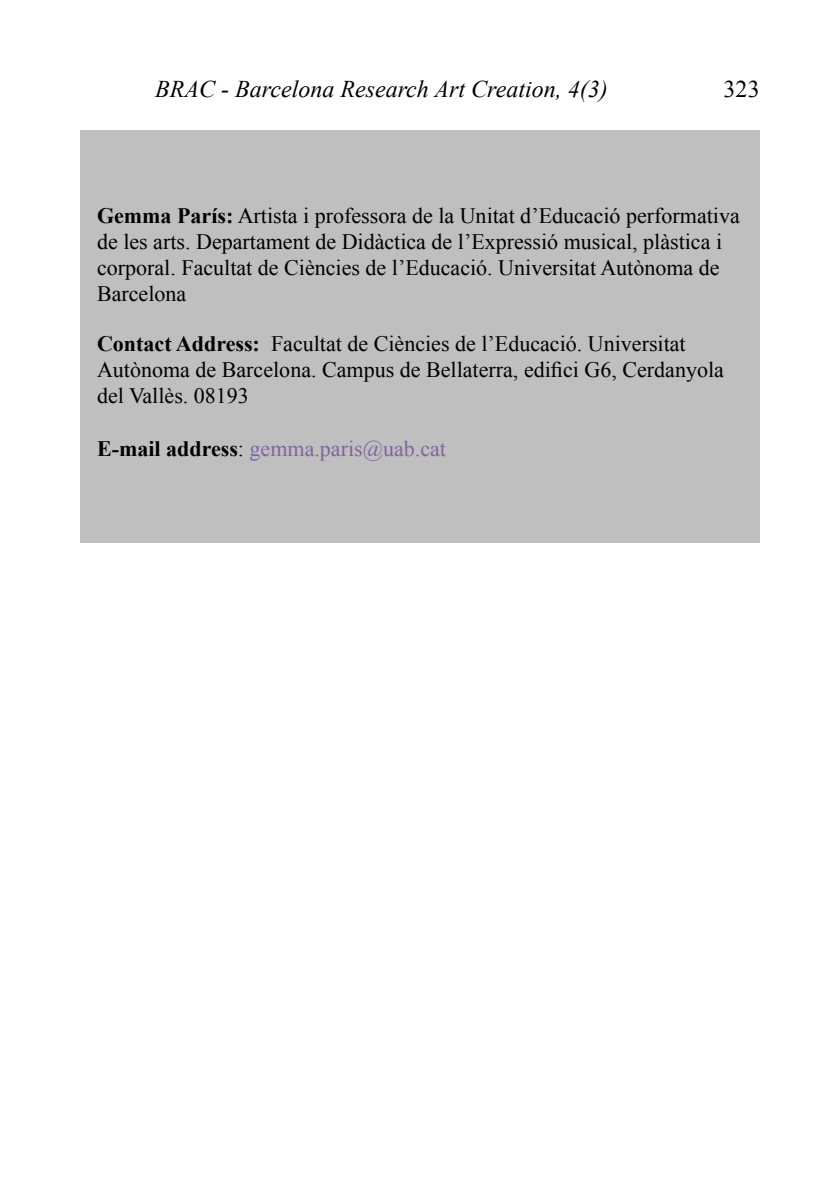
<style>
.page{position:relative;width:840px;height:1191px;background:#fff}
.page>*{position:absolute;margin:0;border:0;box-sizing:border-box;transform-origin:0 0}
.t1{font:italic 24px "Times New Roman";color:#000}
.t2{font:24px "Times New Roman";color:#000}
.t3{font:22px/26px "Times New Roman";color:#000}
.t4{font:22px "Times New Roman";color:#8064a2}
.s1{font-weight:700}
.s2{font-weight:700;color:#000}
.s3{color:#000}
</style>
<div class="page">
<div style="left:80px;top:130px;width:679px;height:412px;background:#bfbfbf"></div>
<p class="t1" style="left:155px;top:72px;width:454px">BRAC - Barcelona Research Art Creation, 4(3)</p>
<p class="t2" style="left:723px;top:72px;width:37px">323</p>
<p class="t3" style="left:97px;top:202px;width:644px"><span class="s1">Gemma París:</span> Artista i professora de la Unitat d’Educació performativa de les arts. Departament de Didàctica de l’Expressió musical, plàstica i corporal. Facultat de Ciències de l’Educació. Universitat Autònoma de Barcelona</p>
<p class="t3" style="left:97px;top:330px;width:628px"><span class="s1">Contact Address:</span> Facultat de Ciències de l’Educació. Universitat<br>Autònoma de Barcelona. Campus de Bellaterra, edifici G6, Cerdanyola del Vallès. 08193</p>
<p class="t4" style="left:97px;top:434px;width:350px"><span class="s2">E-mail address</span><span class="s3">:</span> gemma.paris@uab.cat</p>
</div>
